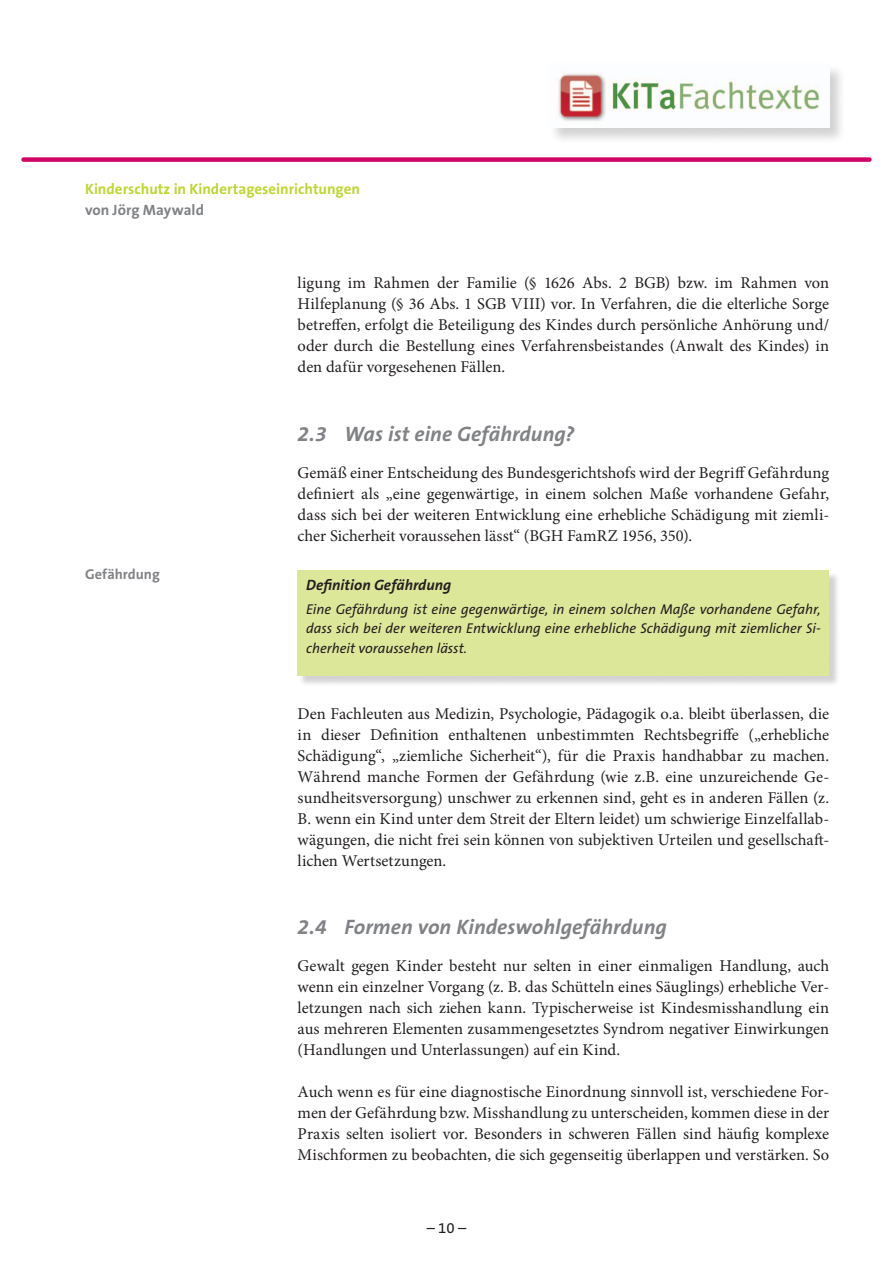
<style>
.page{position:relative;width:893px;height:1263px;background:#fff}
.page>*{position:absolute;margin:0;border:0;box-sizing:border-box;transform-origin:0 0}
.Überschrift_2{font:italic 700 21px "The Sans B7";letter-spacing:.005em;color:#808285}
.Studientext-Fließtex{font:16.5px/21px "Minion Pro";color:#231f20;text-align:justify}
.t1{font:700 15px "The Sans B7";color:#bed630}
.Farbiger_Kasten_-_Üb{font:italic 700 15px "The Sans B7";letter-spacing:.005em;color:#231f20}
.t2{font:700 15px "The Sans B7";letter-spacing:.005em;color:#808285}
.t3{font:15px "The Sans B5 Plain";color:#231f20}
.Farbiger_Kasten{font:italic 14.25px/19.5px "The Sans B5 Plain";color:#231f20;text-align:justify}
.t4{font:700 14.25px "The Sans B7";color:#808285}
</style>
<div class="page">
<div style="left:24px;top:157px;width:845px;height:5px;background:#d10364"></div>
<div style="left:548px;top:63px;width:298px;height:82px;background:#231f20;opacity:.2"></div>
<img style="left:549px;top:64px;width:280px;height:64px">
<div style="left:299px;top:572px;width:541px;height:114px;background:#231f20;opacity:.2"></div>
<div style="left:298px;top:570px;width:531px;height:105px;background:#dde799"></div>
<p class="t1" style="left:85px;top:181px;width:276px">Kinderschutz in Kindertageseinrichtungen</p>
<p class="t2" style="left:85px;top:202px;width:120px">von Jörg Maywald</p>
<p class="Studientext-Fließtex" style="left:298px;top:273px;width:533px">ligung im Rahmen der Familie (§ 1626 Abs. 2 BGB) bzw. im Rahmen von Hilfeplanung (§ 36 Abs. 1 SGB VIII) vor. In Verfahren, die die elterliche Sorge betreffen, erfolgt die Beteiligung des Kindes durch persönliche Anhörung und/ oder durch die Bestellung eines Verfahrensbeistandes (Anwalt des Kindes) in den dafür vorgesehenen Fällen.</p>
<p class="t4" style="left:85px;top:567px;width:76px">Gefährdung</p>
<p class="Überschrift_2" style="left:298px;top:422px;width:278px">2.3 Was ist eine Gefährdung?</p>
<p class="Studientext-Fließtex" style="left:298px;top:462px;width:533px">Gemäß einer Entscheidung des Bundesgerichtshofs wird der Begriff Gefährdung definiert als „eine gegenwärtige, in einem solchen Maße vorhandene Gefahr, dass sich bei der weiteren Entwicklung eine erhebliche Schädigung mit ziemli&shy;cher Sicherheit voraussehen lässt“ (BGH FamRZ 1956, 350).</p>
<p class="Farbiger_Kasten_-_Üb" style="left:306px;top:577px;width:147px">Definition Gefährdung</p>
<p class="Farbiger_Kasten" style="left:306px;top:600px;width:516px">Eine Gefährdung ist eine gegenwärtige, in einem solchen Maße vorhandene Gefahr, dass sich bei der weiteren Entwicklung eine erhebliche Schädigung mit ziemlicher Si&shy;cherheit voraussehen lässt.</p>
<p class="Studientext-Fließtex" style="left:298px;top:703px;width:533px">Den Fachleuten aus Medizin, Psychologie, Pädagogik o.a. bleibt überlassen, die in dieser Definition enthaltenen unbestimmten Rechtsbegriffe („erhebliche Schädigung“, „ziemliche Sicherheit“), für die Praxis handhabbar zu machen.<br>Während manche Formen der Gefährdung (wie z.B. eine unzureichende Ge&shy;sundheitsversorgung) unschwer zu erkennen sind, geht es in anderen Fällen (z.<br>B. wenn ein Kind unter dem Streit der Eltern leidet) um schwierige Einzelfallab&shy;wägungen, die nicht frei sein können von subjektiven Urteilen und gesellschaft&shy;lichen Wertsetzungen.</p>
<p class="Überschrift_2" style="left:298px;top:916px;width:371px">2.4 Formen von Kindeswohlgefährdung</p>
<p class="Studientext-Fließtex" style="left:298px;top:955px;width:533px">Gewalt gegen Kinder besteht nur selten in einer einmaligen Handlung, auch wenn ein einzelner Vorgang (z. B. das Schütteln eines Säuglings) erhebliche Ver&shy;letzungen nach sich ziehen kann. Typischerweise ist Kindesmisshandlung ein aus mehreren Elementen zusammengesetztes Syndrom negativer Einwirkungen (Handlungen und Unterlassungen) auf ein Kind.</p>
<p class="Studientext-Fließtex" style="left:298px;top:1081px;width:533px">Auch wenn es für eine diagnostische Einordnung sinnvoll ist, verschiedene For&shy;men der Gefährdung bzw. Misshandlung zu unterscheiden, kommen diese in der Praxis selten isoliert vor. Besonders in schweren Fällen sind häufig komplexe Mischformen zu beobachten, die sich gegenseitig überlappen und verstärken. So</p>
<p class="t3" style="left:427px;top:1219px;width:41px">– 10 –</p>
</div>
